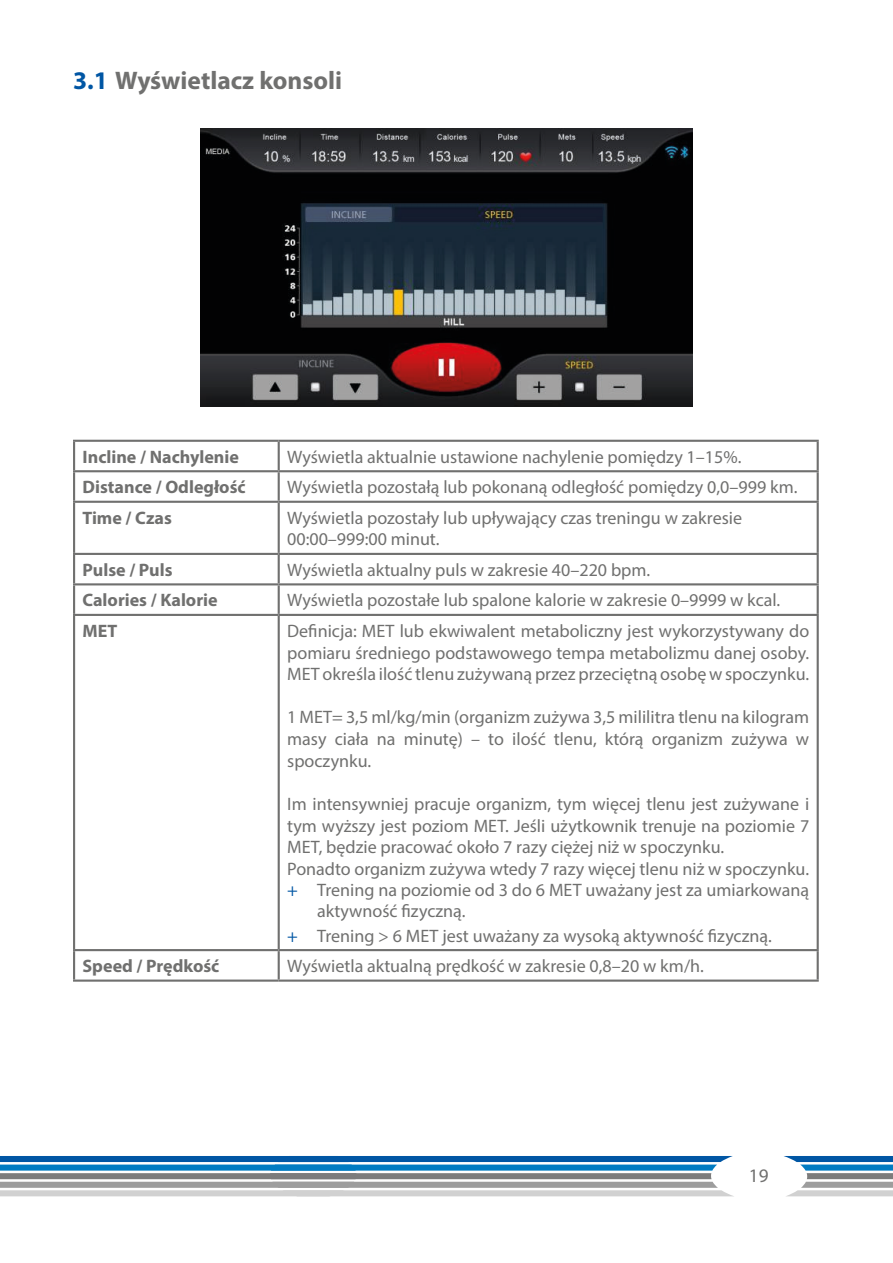
<style>
.page{position:relative;width:893px;height:1263px;background:#fff}
.page>*{position:absolute;margin:0;border:0;box-sizing:border-box;transform-origin:0 0}
.t1{font:700 25.5px "Myriad Pro";color:#70706f}
.t2{font:19.2px "Myriad Pro";color:#70706f}
.Einf__Abs{font:18px/21.6px "Myriad Pro";color:#70706f;text-align:justify}
.t3{font:700 18px "Myriad Pro";color:#70706f}
.s1{color:#0056a4}
</style>
<div class="page">
<img style="left:200px;top:129px;width:493px;height:277px">
<svg style="left:784px;top:1156px;width:109px;height:40px"></svg>
<svg style="left:0;top:1156px;width:733px;height:40px"></svg>
<hr style="left:73px;top:442px;width:2px;height:28px;background:#70706f">
<hr style="left:73px;top:440px;width:206px;height:2px;background:#70706f">
<hr style="left:278px;top:442px;width:2px;height:28px;background:#70706f">
<hr style="left:279px;top:440px;width:540px;height:2px;background:#70706f">
<hr style="left:817px;top:442px;width:2px;height:28px;background:#70706f">
<hr style="left:73px;top:472px;width:2px;height:29px;background:#70706f">
<hr style="left:73px;top:470px;width:206px;height:2px;background:#70706f">
<hr style="left:278px;top:472px;width:2px;height:29px;background:#70706f">
<hr style="left:279px;top:470px;width:540px;height:2px;background:#70706f">
<hr style="left:817px;top:472px;width:2px;height:29px;background:#70706f">
<hr style="left:73px;top:503px;width:2px;height:50px;background:#70706f">
<hr style="left:73px;top:501px;width:206px;height:2px;background:#70706f">
<hr style="left:278px;top:503px;width:2px;height:50px;background:#70706f">
<hr style="left:279px;top:501px;width:540px;height:2px;background:#70706f">
<hr style="left:817px;top:503px;width:2px;height:50px;background:#70706f">
<hr style="left:73px;top:555px;width:2px;height:28px;background:#70706f">
<hr style="left:73px;top:553px;width:206px;height:2px;background:#70706f">
<hr style="left:278px;top:555px;width:2px;height:28px;background:#70706f">
<hr style="left:279px;top:553px;width:540px;height:2px;background:#70706f">
<hr style="left:817px;top:555px;width:2px;height:28px;background:#70706f">
<hr style="left:73px;top:585px;width:2px;height:29px;background:#70706f">
<hr style="left:73px;top:583px;width:206px;height:2px;background:#70706f">
<hr style="left:278px;top:585px;width:2px;height:29px;background:#70706f">
<hr style="left:279px;top:583px;width:540px;height:2px;background:#70706f">
<hr style="left:817px;top:585px;width:2px;height:29px;background:#70706f">
<hr style="left:73px;top:616px;width:2px;height:333px;background:#70706f">
<hr style="left:73px;top:614px;width:206px;height:2px;background:#70706f">
<hr style="left:278px;top:616px;width:2px;height:333px;background:#70706f">
<hr style="left:279px;top:614px;width:540px;height:2px;background:#70706f">
<hr style="left:817px;top:616px;width:2px;height:333px;background:#70706f">
<hr style="left:73px;top:951px;width:2px;height:28px;background:#70706f">
<hr style="left:73px;top:949px;width:206px;height:2px;background:#70706f">
<hr style="left:73px;top:979px;width:206px;height:3px;background:#70706f">
<hr style="left:278px;top:951px;width:2px;height:28px;background:#70706f">
<hr style="left:279px;top:949px;width:540px;height:2px;background:#70706f">
<hr style="left:817px;top:951px;width:2px;height:28px;background:#70706f">
<hr style="left:279px;top:979px;width:540px;height:3px;background:#70706f">
<p class="t1" style="left:73px;top:64px;width:271px"><span class="s1">3.1</span> Wyświetlacz konsoli</p>
<p class="t3" style="left:83px;top:445px;width:158px">Incline / Nachylenie</p>
<p class="Einf__Abs" style="left:287px;top:446px;width:456px">Wyświetla aktualnie ustawione nachylenie pomiędzy 1–15%.</p>
<p class="t3" style="left:83px;top:475px;width:165px">Distance / Odległość</p>
<p class="Einf__Abs" style="left:287px;top:476px;width:512px">Wyświetla pozostałą lub pokonaną odległość pomiędzy 0,0–999 km.</p>
<p class="t3" style="left:83px;top:506px;width:91px">Time / Czas</p>
<p class="Einf__Abs" style="left:287px;top:507px;width:456px">Wyświetla pozostały lub upływający czas treningu w zakresie<br>00:00–999:00 minut.</p>
<p class="t3" style="left:83px;top:558px;width:91px">Pulse / Puls</p>
<p class="Einf__Abs" style="left:287px;top:559px;width:365px">Wyświetla aktualny puls w zakresie 40–220 bpm.</p>
<p class="t3" style="left:83px;top:589px;width:137px">Calories / Kalorie</p>
<p class="Einf__Abs" style="left:287px;top:589px;width:495px">Wyświetla pozostałe lub spalone kalorie w zakresie 0–9999 w kcal.</p>
<p class="t3" style="left:83px;top:619px;width:36px">MET</p>
<p class="Einf__Abs" style="left:287px;top:620px;width:524px">Definicja: MET lub ekwiwalent metaboliczny jest wykorzystywany do pomiaru średniego podstawowego tempa metabolizmu danej osoby.<br>MET określa ilość tlenu zużywaną przez przeciętną osobę w spoczynku.</p>
<p class="Einf__Abs" style="left:287px;top:706px;width:523px">1 MET= 3,5 ml/kg/min (organizm zużywa 3,5 mililitra tlenu na kilogram masy ciała na minutę) – to ilość tlenu, którą organizm zużywa w spoczynku.</p>
<p class="Einf__Abs" style="left:287px;top:793px;width:524px">Im intensywniej pracuje organizm, tym więcej tlenu jest zużywane i tym wyższy jest poziom MET. Jeśli użytkownik trenuje na poziomie 7<br>MET, będzie pracować około 7 razy ciężej niż w spoczynku.</p>
<p class="Einf__Abs" style="left:287px;top:858px;width:523px">Ponadto organizm zużywa wtedy 7 razy więcej tlenu niż w spoczynku.</p>
<p class="Einf__Abs" style="left:317px;top:879px;width:493px;line-height:21.1px;text-indent:-30px"><span class="s1">+</span> Trening na poziomie od 3 do 6 MET uważany jest za umiarkowaną aktywność fizyczną.</p>
<p class="Einf__Abs" style="left:287px;top:924px;width:486px"><span class="s1">+</span> Trening &gt; 6 MET jest uważany za wysoką aktywność fizyczną.</p>
<p class="t3" style="left:83px;top:954px;width:138px">Speed / Prędkość</p>
<p class="Einf__Abs" style="left:287px;top:955px;width:418px">Wyświetla aktualną prędkość w zakresie 0,8–20 w km/h.</p>
<p class="t2" style="left:749px;top:1164px;width:21px">19</p>
</div>
